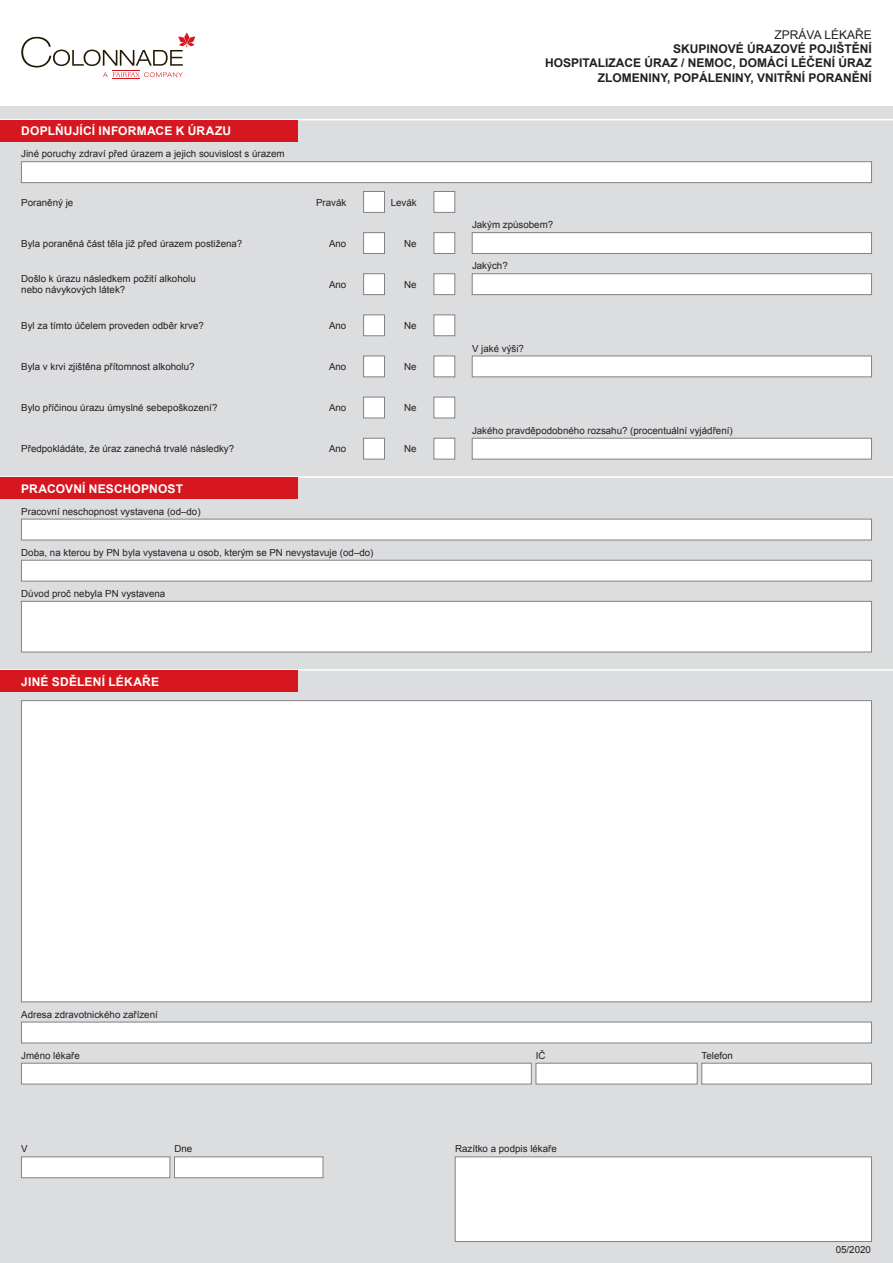
<style>
.page{position:relative;width:893px;height:1263px;background:#fff}
.page>*{position:absolute;margin:0;border:0;box-sizing:border-box;transform-origin:0 0}
._01_nadpis_v_bunkach{font:700 12px "Arial";color:#231f20}
._01_nadpis_v_bunkach-2{font:700 12px "Arial";letter-spacing:.015em;color:#fff}
._01_nadpis_v_bunkach-3{font:12px "Arial";color:#231f20}
._01_nadpis_v_bunkach-4{font:9.75px "Arial";color:#231f20}
</style>
<div class="page">
<div style="left:0;top:106px;width:893px;height:1157px;background:#dcdddf"></div>
<svg style="left:21px;top:32px;width:174px;height:47px"></svg>
<hr style="left:0;top:476px;width:893px;height:2px;background:#fff">
<div style="left:0;top:478px;width:298px;height:21px;background:#d7171f"></div>
<div style="left:21px;top:519px;width:851px;height:21px;background:#fff;border:1px solid #808285"></div>
<div style="left:21px;top:560px;width:851px;height:21px;background:#fff;border:1px solid #808285"></div>
<div style="left:21px;top:601px;width:851px;height:51px;background:#fff;border:1px solid #808285"></div>
<hr style="left:0;top:669px;width:893px;height:2px;background:#fff">
<div style="left:0;top:671px;width:298px;height:21px;background:#d7171f"></div>
<div style="left:21px;top:700px;width:851px;height:302px;background:#fff;border:1px solid #808285"></div>
<div style="left:21px;top:1157px;width:149px;height:21px;background:#fff;border:1px solid #808285"></div>
<div style="left:174px;top:1157px;width:149px;height:21px;background:#fff;border:1px solid #808285"></div>
<div style="left:455px;top:1157px;width:417px;height:85px;background:#fff;border:1px solid #808285"></div>
<div style="left:21px;top:1022px;width:851px;height:21px;background:#fff;border:1px solid #808285"></div>
<div style="left:21px;top:1063px;width:510px;height:21px;background:#fff;border:1px solid #808285"></div>
<div style="left:702px;top:1063px;width:170px;height:21px;background:#fff;border:1px solid #808285"></div>
<div style="left:536px;top:1063px;width:161px;height:21px;background:#fff;border:1px solid #808285"></div>
<hr style="left:0;top:119px;width:893px;height:1px;background:#fff">
<div style="left:0;top:120px;width:298px;height:22px;background:#d7171f"></div>
<div style="left:21px;top:162px;width:851px;height:21px;background:#fff;border:1px solid #808285"></div>
<div style="left:363px;top:191px;width:22px;height:22px;background:#fff;border:1px solid #808285"></div>
<div style="left:434px;top:191px;width:21px;height:22px;background:#fff;border:1px solid #808285"></div>
<div style="left:472px;top:232px;width:400px;height:22px;background:#fff;border:1px solid #808285"></div>
<div style="left:363px;top:232px;width:22px;height:22px;background:#fff;border:1px solid #808285"></div>
<div style="left:434px;top:232px;width:21px;height:22px;background:#fff;border:1px solid #808285"></div>
<div style="left:472px;top:356px;width:400px;height:21px;background:#fff;border:1px solid #808285"></div>
<div style="left:363px;top:356px;width:22px;height:21px;background:#fff;border:1px solid #808285"></div>
<div style="left:434px;top:356px;width:21px;height:21px;background:#fff;border:1px solid #808285"></div>
<div style="left:472px;top:438px;width:400px;height:21px;background:#fff;border:1px solid #808285"></div>
<div style="left:363px;top:438px;width:22px;height:21px;background:#fff;border:1px solid #808285"></div>
<div style="left:434px;top:438px;width:21px;height:21px;background:#fff;border:1px solid #808285"></div>
<div style="left:363px;top:397px;width:22px;height:21px;background:#fff;border:1px solid #808285"></div>
<div style="left:434px;top:397px;width:21px;height:21px;background:#fff;border:1px solid #808285"></div>
<div style="left:363px;top:315px;width:22px;height:21px;background:#fff;border:1px solid #808285"></div>
<div style="left:434px;top:315px;width:21px;height:21px;background:#fff;border:1px solid #808285"></div>
<div style="left:363px;top:274px;width:22px;height:21px;background:#fff;border:1px solid #808285"></div>
<div style="left:434px;top:274px;width:21px;height:21px;background:#fff;border:1px solid #808285"></div>
<div style="left:472px;top:274px;width:400px;height:21px;background:#fff;border:1px solid #808285"></div>
<p class="_01_nadpis_v_bunkach-2" style="left:21px;top:123px;width:211px">DOPLŇUJÍCÍ INFORMACE K ÚRAZU</p>
<p class="_01_nadpis_v_bunkach-4" style="left:21px;top:147px;width:265px">Jiné poruchy zdraví před úrazem a jejich souvislost s úrazem</p>
<p class="_01_nadpis_v_bunkach-4" style="left:21px;top:196px;width:54px">Poraněný je</p>
<p class="_01_nadpis_v_bunkach-4" style="left:316px;top:196px;width:32px">Pravák</p>
<p class="_01_nadpis_v_bunkach-4" style="left:391px;top:196px;width:27px">Levák</p>
<p class="_01_nadpis_v_bunkach-4" style="left:21px;top:237px;width:223px">Byla poraněná část těla již před úrazem postižena?</p>
<p class="_01_nadpis_v_bunkach-4" style="left:329px;top:237px;width:19px">Ano</p>
<p class="_01_nadpis_v_bunkach-4" style="left:404px;top:237px;width:14px">Ne</p>
<p class="_01_nadpis_v_bunkach-4" style="left:21px;top:273px;width:176px">Došlo k úrazu následkem požití alkoholu</p>
<p class="_01_nadpis_v_bunkach-4" style="left:21px;top:283px;width:106px">nebo návykových látek?</p>
<p class="_01_nadpis_v_bunkach-4" style="left:329px;top:278px;width:19px">Ano</p>
<p class="_01_nadpis_v_bunkach-4" style="left:404px;top:278px;width:14px">Ne</p>
<p class="_01_nadpis_v_bunkach-4" style="left:21px;top:319px;width:184px">Byl za tímto účelem proveden odběr krve?</p>
<p class="_01_nadpis_v_bunkach-4" style="left:329px;top:319px;width:19px">Ano</p>
<p class="_01_nadpis_v_bunkach-4" style="left:404px;top:319px;width:14px">Ne</p>
<p class="_01_nadpis_v_bunkach-4" style="left:21px;top:360px;width:175px">Byla v krvi zjištěna přítomnost alkoholu?</p>
<p class="_01_nadpis_v_bunkach-4" style="left:329px;top:360px;width:19px">Ano</p>
<p class="_01_nadpis_v_bunkach-4" style="left:404px;top:360px;width:14px">Ne</p>
<p class="_01_nadpis_v_bunkach-4" style="left:21px;top:401px;width:198px">Bylo příčinou úrazu úmyslné sebepoškození?</p>
<p class="_01_nadpis_v_bunkach-4" style="left:329px;top:401px;width:19px">Ano</p>
<p class="_01_nadpis_v_bunkach-4" style="left:404px;top:401px;width:14px">Ne</p>
<p class="_01_nadpis_v_bunkach-4" style="left:21px;top:442px;width:214px">Předpokládáte, že úraz zanechá trvalé následky?</p>
<p class="_01_nadpis_v_bunkach-4" style="left:329px;top:442px;width:19px">Ano</p>
<p class="_01_nadpis_v_bunkach-4" style="left:404px;top:442px;width:14px">Ne</p>
<p class="_01_nadpis_v_bunkach-2" style="left:21px;top:481px;width:163px">PRACOVNÍ NESCHOPNOST</p>
<p class="_01_nadpis_v_bunkach-4" style="left:21px;top:505px;width:181px">Pracovní neschopnost vystavena (od–do)</p>
<p class="_01_nadpis_v_bunkach-4" style="left:21px;top:546px;width:354px">Doba, na kterou by PN byla vystavena u osob, kterým se PN nevystavuje (od–do)</p>
<p class="_01_nadpis_v_bunkach-4" style="left:21px;top:587px;width:146px">Důvod proč nebyla PN vystavena</p>
<p class="_01_nadpis_v_bunkach-2" style="left:21px;top:673px;width:139px">JINÉ SDĚLENÍ LÉKAŘE</p>
<p class="_01_nadpis_v_bunkach-3" style="left:775px;top:26px;width:99px">ZPRÁVA LÉKAŘE</p>
<p class="_01_nadpis_v_bunkach" style="left:673px;top:41px;width:200px">SKUPINOVÉ ÚRAZOVÉ POJIŠTĚNÍ</p>
<p class="_01_nadpis_v_bunkach" style="left:545px;top:55px;width:328px">HOSPITALIZACE ÚRAZ / NEMOC, DOMÁCÍ LÉČENÍ ÚRAZ</p>
<p class="_01_nadpis_v_bunkach" style="left:598px;top:70px;width:276px">ZLOMENINY, POPÁLENINY, VNITŘNÍ PORANĚNÍ</p>
<p class="_01_nadpis_v_bunkach-4" style="left:472px;top:218px;width:83px">Jakým způsobem?</p>
<p class="_01_nadpis_v_bunkach-4" style="left:472px;top:259px;width:37px">Jakých?</p>
<p class="_01_nadpis_v_bunkach-4" style="left:472px;top:342px;width:54px">V jaké výši?</p>
<p class="_01_nadpis_v_bunkach-4" style="left:472px;top:424px;width:262px">Jakého pravděpodobného rozsahu? (procentuální vyjádření)</p>
<p class="_01_nadpis_v_bunkach-4" style="left:21px;top:1008px;width:138px">Adresa zdravotnického zařízení</p>
<p class="_01_nadpis_v_bunkach-4" style="left:21px;top:1049px;width:60px">Jméno lékaře</p>
<p class="_01_nadpis_v_bunkach-4" style="left:536px;top:1049px;width:11px">IČ</p>
<p class="_01_nadpis_v_bunkach-4" style="left:702px;top:1049px;width:33px">Telefon</p>
<p class="_01_nadpis_v_bunkach-4" style="left:21px;top:1142px;width:8px">V</p>
<p class="_01_nadpis_v_bunkach-4" style="left:174px;top:1142px;width:19px">Dne</p>
<p class="_01_nadpis_v_bunkach-4" style="left:455px;top:1142px;width:103px">Razítko a podpis lékaře</p>
<p class="_01_nadpis_v_bunkach-4" style="left:836px;top:1243px;width:37px">05/2020</p>
</div>
